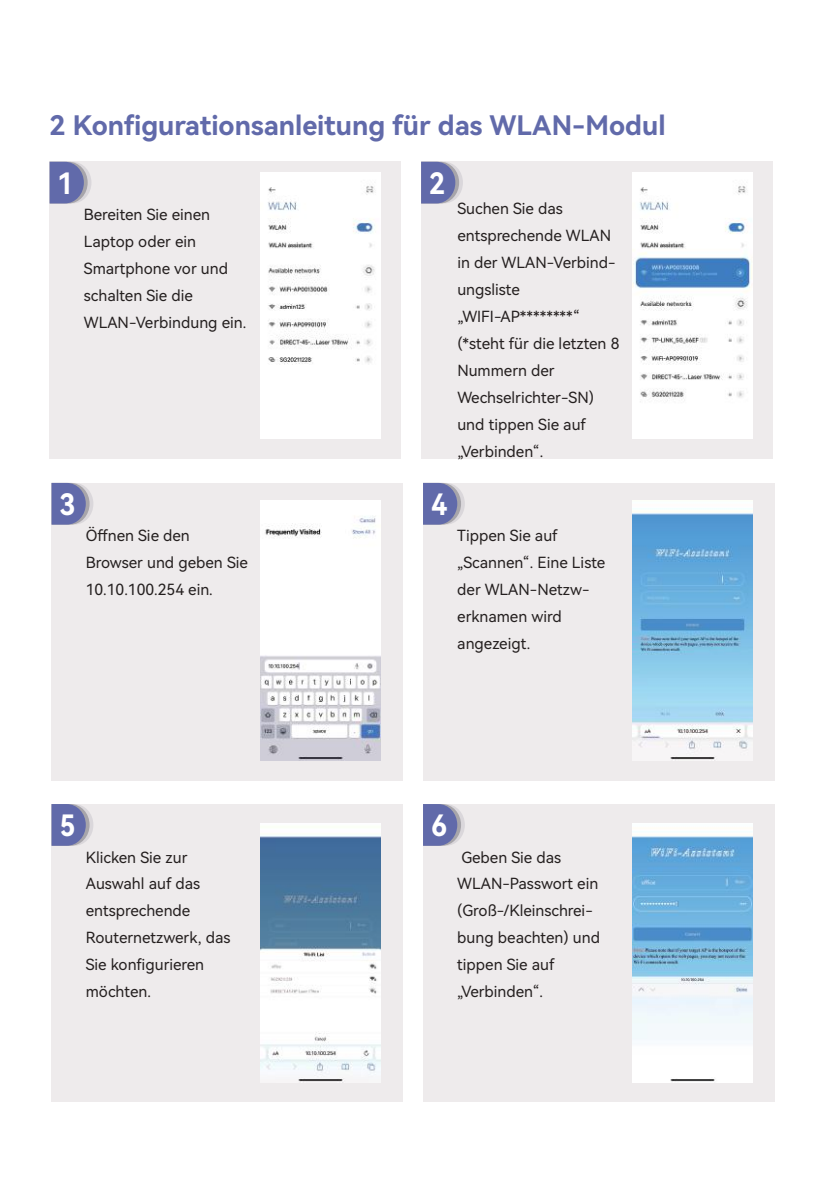
<style>
.page{position:relative;width:823px;height:1191px;background:#fff}
.page>*{position:absolute;margin:0;border:0;box-sizing:border-box;transform-origin:0 0}
.t1{font:29.4px "Harmony OS Sans Bold";color:#fff;scale:.91 1}
.t2{font:26.8px "Harmony OS Sans SC Bold";color:#616aaa}
.t3{font:15.4px/26.8px "Harmony OS Sans SC";color:#241f1f}
</style>
<div class="page">
<div style="left:49px;top:162px;width:351px;height:297px;background:#eeebec"></div>
<svg style="left:50px;top:162px;width:41px;height:41px;background:#7e84b4"></svg>
<div style="left:420px;top:162px;width:351px;height:297px;background:#eeebec"></div>
<svg style="left:421px;top:162px;width:41px;height:41px;background:#7d83b3"></svg>
<div style="left:51px;top:483px;width:351px;height:297px;background:#eeebec"></div>
<svg style="left:52px;top:483px;width:41px;height:41px;background:#7e84b4"></svg>
<div style="left:422px;top:483px;width:351px;height:297px;background:#eeebec"></div>
<svg style="left:423px;top:483px;width:41px;height:41px;background:#7d83b3"></svg>
<div style="left:51px;top:804px;width:351px;height:297px;background:#eeebec"></div>
<svg style="left:52px;top:804px;width:41px;height:41px;background:#7e84b4"></svg>
<div style="left:422px;top:804px;width:351px;height:297px;background:#eeebec"></div>
<svg style="left:423px;top:804px;width:41px;height:41px;background:#7d83b3"></svg>
<img style="left:260px;top:172px;width:120px;height:266px">
<img style="left:632px;top:172px;width:120px;height:266px">
<img style="left:260px;top:501px;width:120px;height:259px">
<img style="left:632px;top:501px;width:120px;height:259px">
<img style="left:260px;top:823px;width:120px;height:259px">
<img style="left:632px;top:823px;width:120px;height:259px">
<h2 class="t2" style="left:49px;top:106px;width:617px">2 Konfigurationsanleitung für das WLAN-Modul</h2>
<h1 class="t1" style="left:58px;top:162px;width:19px">1</h1>
<p class="t3" style="left:84px;top:201px;width:164px">Bereiten Sie einen<br>Laptop oder ein<br>Smartphone vor und schalten Sie die<br>WLAN-Verbindung ein.</p>
<h1 class="t1" style="left:429px;top:162px;width:19px">2</h1>
<p class="t3" style="left:457px;top:195px;width:163px">Suchen Sie das entsprechende WLAN in der WLAN-Verbind&shy;ungsliste „WIFI-AP********“ (*steht für die letzten 8<br>Nummern der<br>Wechselrichter-SN) und tippen Sie auf „Verbinden“.</p>
<h1 class="t1" style="left:60px;top:483px;width:19px">3</h1>
<p class="t3" style="left:86px;top:522px;width:163px">Öffnen Sie den<br>Browser und geben Sie<br>10.10.100.254 ein.</p>
<h1 class="t1" style="left:60px;top:805px;width:19px">5</h1>
<p class="t3" style="left:86px;top:843px;width:146px">Klicken Sie zur<br>Auswahl auf das entsprechende<br>Routernetzwerk, das<br>Sie konfigurieren möchten.</p>
<h1 class="t1" style="left:431px;top:483px;width:19px">4</h1>
<p class="t3" style="left:457px;top:522px;width:149px">Tippen Sie auf „Scannen“. Eine Liste der WLAN-Netzw&shy;erknamen wird angezeigt.</p>
<h1 class="t1" style="left:431px;top:805px;width:19px">6</h1>
<p class="t3" style="left:457px;top:843px;width:144px">Geben Sie das<br>WLAN-Passwort ein (Groß-/Kleinschrei&shy;bung beachten) und tippen Sie auf „Verbinden“.</p>
</div>
